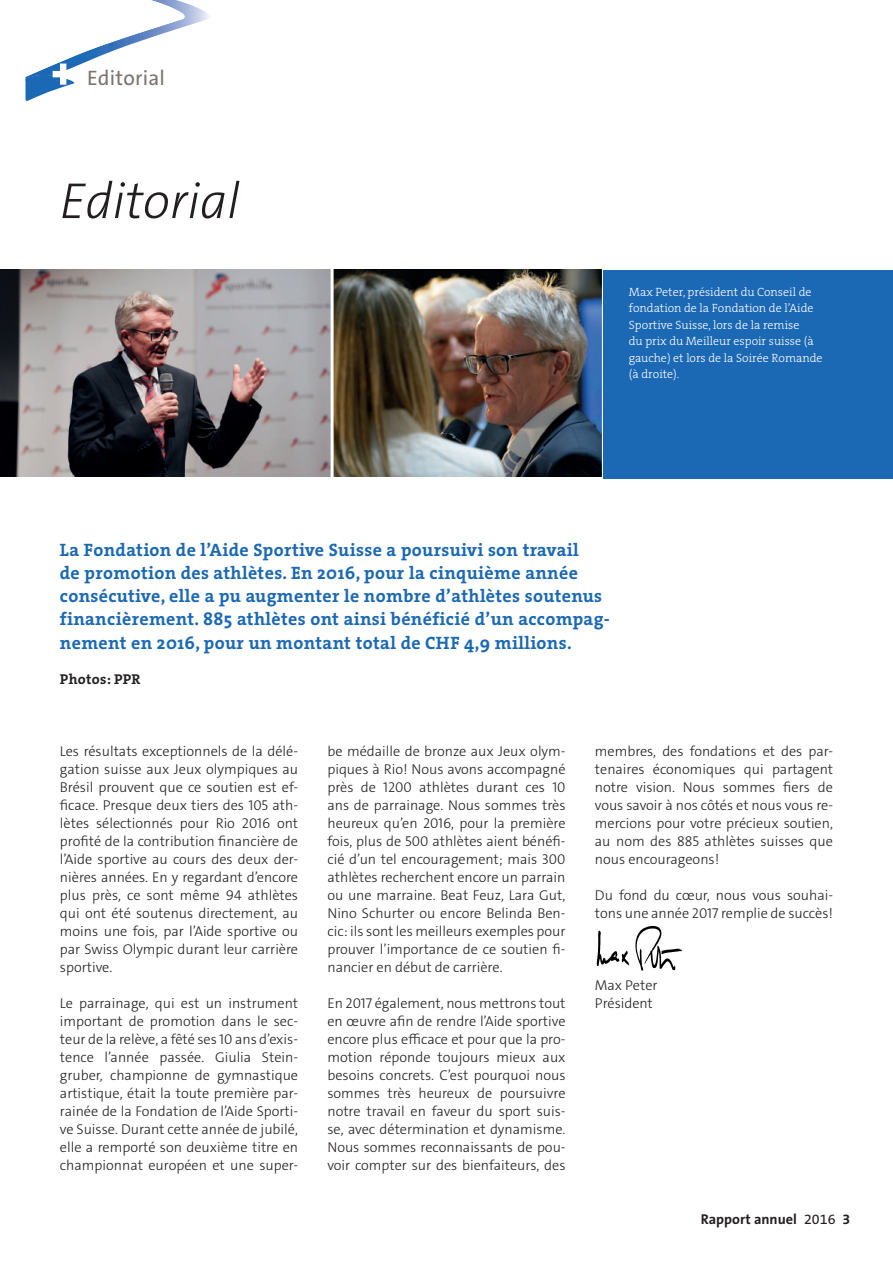
<style>
.page{position:relative;width:893px;height:1263px;background:#fff}
.page>*{position:absolute;margin:0;border:0;box-sizing:border-box;transform-origin:0 0}
.t1{font:italic 300 51px "The Sans C4 s";color:#231f20}
.t2{font:21px "The Sans C4 s";letter-spacing:.01em;color:#7c736d}
.t3{font:18px/23.2px "The Serif HP7 Bld";letter-spacing:.02em;color:#1b68b4}
.t4{font:300 14.25px/18px "The Sans C4 s";color:#231f20;text-align:justify}
.t5{font:700 14.25px "The Sans B7";color:#231f20}
.t6{font:14.25px "The Serif HP7 Bld";letter-spacing:.02em;color:#231f20}
.t7{font:12px/16.5px "The Serif HP3 Lig";color:#fff}
.s1{font-family:"The Sans B5 Plain";font-weight:400}
</style>
<div class="page">
<svg style="left:25px;top:0;width:184px;height:101px"></svg>
<img style="left:1px;top:270px;width:330px;height:207px">
<img style="left:334px;top:270px;width:268px;height:207px">
<img style="left:0;top:270px;width:1px;height:208px">
<hr style="left:0;top:825px;width:1px;height:438px;background:#7c736d">
<div style="left:603px;top:270px;width:290px;height:208px;background:#1b68b4"></div>
<img style="left:596px;top:925px;width:86px;height:46px">
<h2 class="t2" style="left:87px;top:64px;width:79px">Editorial</h2>
<h1 class="t1" style="left:60px;top:168px;width:181px">Editorial</h1>
<p class="t7" style="left:629px;top:283px;width:195px">Max Peter, président du Conseil de fondation de la Fondation de l’Aide<br>Sportive Suisse, lors de la remise<br>du prix du Meilleur espoir suisse (à gauche) et lors de la Soirée Romande (à droite).</p>
<p class="t3" style="left:60px;top:538px;width:551px">La Fondation de l’Aide Sportive Suisse a poursuivi son travail<br>de promotion des athlètes. En 2016, pour la cinquième année consécutive, elle a pu augmenter le nombre d’athlètes soutenus financièrement. 885 athlètes ont ainsi bénéficié d’un accompag&shy;nement en 2016, pour un montant total de CHF 4,9 millions.</p>
<p class="t6" style="left:60px;top:670px;width:82px">Photos: PPR</p>
<p class="t4" style="left:60px;top:742px;width:240px">Les résultats exceptionnels de la délé&shy;gation suisse aux Jeux olympiques au Brésil prouvent que ce soutien est ef&shy;ficace. Presque deux tiers des 105 ath&shy;lètes sélectionnés pour Rio 2016 ont profité de la contribution financière de l’Aide sportive au cours des deux der&shy;nières années. En y regardant d’encore plus près, ce sont même 94 athlètes qui ont été soutenus directement, au moins une fois, par l’Aide sportive ou par Swiss Olympic durant leur carrière sportive.</p>
<p class="t4" style="left:60px;top:994px;width:240px">Le parrainage, qui est un instrument important de promotion dans le sec&shy;teur de la relève, a fêté ses 10 ans d’exis&shy;tence l’année passée. Giulia Stein&shy;gruber, championne de gymnastique artistique, était la toute première par&shy;rainée de la Fondation de l’Aide Sporti&shy;ve Suisse. Durant cette année de jubilé, elle a remporté son deuxième titre en championnat européen et une super-</p>
<p class="t4" style="left:327px;top:742px;width:240px">be médaille de bronze aux Jeux olym&shy;piques à Rio! Nous avons accompagné près de 1200 athlètes durant ces 10 ans de parrainage. Nous sommes très heureux qu’en 2016, pour la première fois, plus de 500 athlètes aient bénéfi&shy;cié d’un tel encouragement; mais 300 athlètes recherchent encore un parrain ou une marraine. Beat Feuz, Lara Gut, Nino Schurter ou encore Belinda Ben&shy;cic: ils sont les meilleurs exemples pour prouver l’importance de ce soutien fi&shy;nancier en début de carrière.</p>
<p class="t4" style="left:327px;top:994px;width:240px">En 2017 également, nous mettrons tout en œuvre afin de rendre l’Aide sportive encore plus efficace et pour que la pro&shy;motion réponde toujours mieux aux besoins concrets. C’est pourquoi nous sommes très heureux de poursuivre notre travail en faveur du sport suis&shy;se, avec détermination et dynamisme.<br>Nous sommes reconnaissants de pou&shy;voir compter sur des bienfaiteurs, des</p>
<p class="t4" style="left:595px;top:742px;width:240px">membres, des fondations et des par&shy;tenaires économiques qui partagent notre vision. Nous sommes fiers de vous savoir à nos côtés et nous vous re&shy;mercions pour votre précieux soutien, au nom des 885 athlètes suisses que nous encourageons!</p>
<p class="t4" style="left:595px;top:886px;width:240px">Du fond du cœur, nous vous souhai&shy;tons une année 2017 remplie de succès!</p>
<p class="t4" style="left:595px;top:976px;width:64px">Max Peter<br>Président</p>
<p class="t5" style="left:701px;top:1212px;width:151px">Rapport annuel <span class="s1">2016</span> 3</p>
</div>
